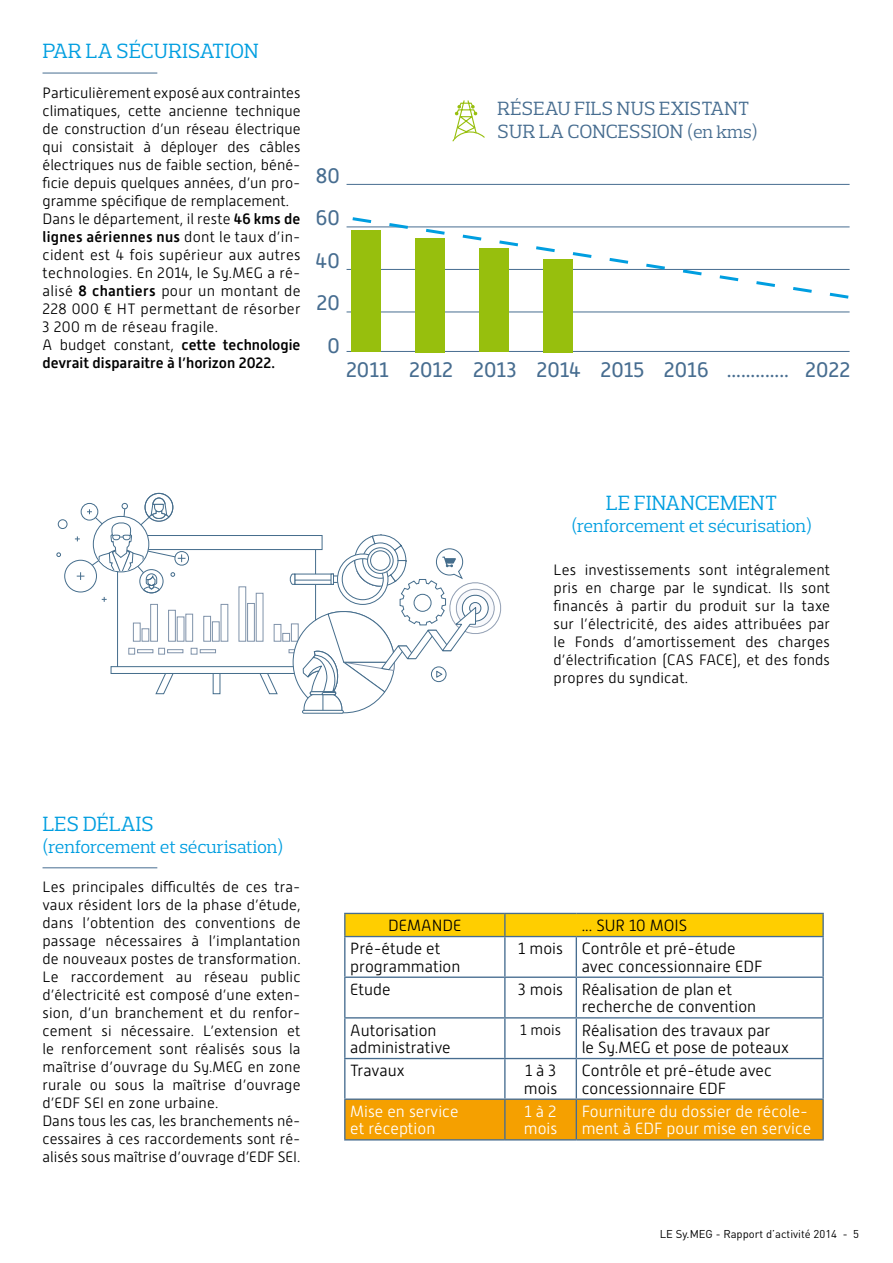
<style>
.page{position:relative;width:893px;height:1263px;background:#fff}
.page>*{position:absolute;margin:0;border:0;box-sizing:border-box;transform-origin:0 0}
.t1{font:21px/42.5px "Alwyn New";color:#476d90;text-align:center}
.t2{font:21px "Prelo Slab";letter-spacing:.015em;color:#009ee0}
.t3{font:19.5px/23.4px "Prelo Slab";letter-spacing:.015em;color:#476d90}
.t4{font:18px "Prelo Slab";color:#009ee0}
.t5{font:300 16.2px/17.5px "Alwyn New";color:#000}
.t6{font:300 16.2px/17.5px "Alwyn New";color:#fff}
.t7{font:300 15px/18px "Alwyn New";letter-spacing:.01em;color:#000}
.t8{font:300 14.85px "Alwyn New";color:#000}
.t9{font:11.25px "DIN";color:#000}
.s1{font-weight:500}
.s2{font-size:18px}
</style>
<div class="page">
<hr style="left:347px;top:311px;width:503px;height:1px;background:#476d90">
<hr style="left:347px;top:269px;width:503px;height:1px;background:#476d90">
<hr style="left:347px;top:226px;width:503px;height:1px;background:#476d90">
<hr style="left:347px;top:184px;width:503px;height:1px;background:#476d90">
<hr style="left:347px;top:351px;width:503px;height:1px;background:#476d90">
<div style="left:351px;top:230px;width:30px;height:122px;background:#97bf0d"></div>
<div style="left:415px;top:238px;width:30px;height:114px;background:#97bf0d"></div>
<div style="left:479px;top:248px;width:30px;height:104px;background:#97bf0d"></div>
<div style="left:543px;top:259px;width:30px;height:93px;background:#97bf0d"></div>
<svg style="left:349px;top:217px;width:501px;height:82px"></svg>
<div style="left:345px;top:1100px;width:477px;height:39px;background:#f5a000"></div>
<hr style="left:344px;top:1017px;width:161px;height:1px;background:#476d90">
<hr style="left:505px;top:1017px;width:71px;height:1px;background:#476d90">
<hr style="left:576px;top:1017px;width:248px;height:1px;background:#476d90">
<hr style="left:344px;top:1058px;width:161px;height:1px;background:#476d90">
<hr style="left:505px;top:1058px;width:71px;height:1px;background:#476d90">
<hr style="left:576px;top:1058px;width:248px;height:1px;background:#476d90">
<hr style="left:344px;top:1098px;width:161px;height:2px;background:#476d90">
<hr style="left:505px;top:1098px;width:71px;height:2px;background:#476d90">
<hr style="left:576px;top:1098px;width:248px;height:2px;background:#476d90">
<hr style="left:504px;top:937px;width:2px;height:39px;background:#476d90">
<hr style="left:576px;top:937px;width:1px;height:39px;background:#476d90">
<hr style="left:504px;top:978px;width:2px;height:39px;background:#476d90">
<hr style="left:576px;top:978px;width:1px;height:39px;background:#476d90">
<hr style="left:504px;top:1018px;width:2px;height:40px;background:#476d90">
<hr style="left:576px;top:1018px;width:1px;height:40px;background:#476d90">
<hr style="left:504px;top:1059px;width:2px;height:39px;background:#476d90">
<hr style="left:576px;top:1059px;width:1px;height:39px;background:#476d90">
<hr style="left:504px;top:1100px;width:2px;height:39px;background:#476d90">
<hr style="left:576px;top:1100px;width:1px;height:39px;background:#476d90">
<hr style="left:576px;top:913px;width:248px;height:1px;background:#476d90">
<hr style="left:822px;top:914px;width:2px;height:22px;background:#476d90">
<hr style="left:344px;top:978px;width:1px;height:39px;background:#476d90">
<hr style="left:822px;top:978px;width:2px;height:39px;background:#476d90">
<hr style="left:344px;top:1018px;width:1px;height:40px;background:#476d90">
<hr style="left:822px;top:1018px;width:2px;height:40px;background:#476d90">
<hr style="left:344px;top:1059px;width:1px;height:39px;background:#476d90">
<hr style="left:822px;top:1059px;width:2px;height:39px;background:#476d90">
<hr style="left:344px;top:1100px;width:1px;height:39px;background:#476d90">
<hr style="left:822px;top:1100px;width:2px;height:39px;background:#476d90">
<hr style="left:344px;top:1139px;width:161px;height:1px;background:#476d90">
<hr style="left:505px;top:1139px;width:71px;height:1px;background:#476d90">
<hr style="left:576px;top:1139px;width:248px;height:1px;background:#476d90">
<svg style="left:344px;top:913px;width:479px;height:23px;background:#f4c808"></svg>
<hr style="left:504px;top:914px;width:2px;height:22px;background:#476d90">
<hr style="left:344px;top:936px;width:161px;height:1px;background:#476d90">
<hr style="left:344px;top:937px;width:1px;height:39px;background:#476d90">
<hr style="left:505px;top:936px;width:71px;height:1px;background:#476d90">
<hr style="left:576px;top:936px;width:248px;height:1px;background:#476d90">
<hr style="left:822px;top:937px;width:2px;height:39px;background:#476d90">
<hr style="left:344px;top:976px;width:161px;height:2px;background:#476d90">
<hr style="left:505px;top:976px;width:71px;height:2px;background:#476d90">
<hr style="left:576px;top:976px;width:248px;height:2px;background:#476d90">
<hr style="left:43px;top:73px;width:114px;height:1px;background:#476d90">
<hr style="left:43px;top:867px;width:114px;height:1px;background:#476d90">
<svg style="left:452px;top:100px;width:33px;height:42px"></svg>
<svg style="left:259px;top:674px;width:19px;height:20px"></svg>
<div style="left:137px;top:649px;width:16px;height:4px;border:1px solid #8093aa"></div>
<div style="left:200px;top:649px;width:16px;height:4px;border:1px solid #8093aa"></div>
<div style="left:128px;top:648px;width:7px;height:6px;border:1px solid #8093aa"></div>
<svg style="left:155px;top:649px;width:29px;height:46px"></svg>
<div style="left:158px;top:648px;width:7px;height:6px;border:1px solid #8093aa"></div>
<svg style="left:191px;top:648px;width:6px;height:6px"></svg>
<div style="left:133px;top:623px;width:7px;height:18px;border:1px solid #8093aa"></div>
<div style="left:142px;top:628px;width:7px;height:13px;border:1px solid #8093aa"></div>
<div style="left:150px;top:604px;width:8px;height:37px;border:1px solid #8093aa"></div>
<div style="left:168px;top:610px;width:8px;height:31px;border:1px solid #8093aa"></div>
<div style="left:177px;top:617px;width:7px;height:24px;border:1px solid #8093aa"></div>
<div style="left:186px;top:614px;width:7px;height:27px;border:1px solid #8093aa"></div>
<div style="left:203px;top:616px;width:8px;height:25px;border:1px solid #8093aa"></div>
<div style="left:212px;top:621px;width:7px;height:20px;border:1px solid #8093aa"></div>
<div style="left:221px;top:604px;width:7px;height:37px;border:1px solid #8093aa"></div>
<div style="left:239px;top:586px;width:7px;height:55px;border:1px solid #8093aa"></div>
<div style="left:247px;top:603px;width:8px;height:38px;border:1px solid #8093aa"></div>
<div style="left:256px;top:593px;width:7px;height:48px;border:1px solid #8093aa"></div>
<div style="left:274px;top:624px;width:7px;height:17px;border:1px solid #8093aa"></div>
<div style="left:282px;top:633px;width:8px;height:8px;border:1px solid #8093aa"></div>
<div style="left:111px;top:535px;width:211px;height:15px;border:1px solid #456d8c"></div>
<div style="left:111px;top:667px;width:211px;height:6px;background:#fff"></div>
<div style="left:111px;top:666px;width:211px;height:8px;border:1px solid #456d8c"></div>
<svg style="left:289px;top:534px;width:213px;height:180px"></svg>
<svg style="left:368px;top:548px;width:25px;height:25px"></svg>
<div style="left:367px;top:547px;width:27px;height:27px;border:1px solid #456d8c;border-radius:50%"></div>
<div style="left:371px;top:551px;width:19px;height:19px;background:#fff;border-radius:50%"></div>
<div style="left:370px;top:550px;width:20px;height:21px;border:1px solid #456d8c;border-radius:50%"></div>
<div style="left:64px;top:560px;width:33px;height:32px;border:1px solid #456d8c;border-radius:50%"></div>
<svg style="left:56px;top:552px;width:5px;height:5px"></svg>
<div style="left:58px;top:519px;width:9px;height:10px;border:1px solid #456d8c;border-radius:50%"></div>
<svg style="left:75px;top:493px;width:115px;height:109px"></svg>
<h1 class="t2" style="left:43px;top:38px;width:217px">PAR LA SÉCURISATION</h1>
<p class="t7" style="left:43px;top:84px;width:260px">Particulièrement exposé aux contraintes climatiques, cette ancienne technique de construction d’un réseau électrique qui consistait à déployer des câbles électriques nus de faible section, béné&shy;ficie depuis quelques années, d’un pro&shy;gramme spécifique de remplacement.<br>Dans le département, il reste <span class="s1">46 kms de lignes aériennes nus</span> dont le taux d’in&shy;cident est 4 fois supérieur aux autres technologies. En 2014, le Sy.MEG a ré&shy;alisé <span class="s1">8 chantiers</span> pour un montant de 228 000 € HT permettant de résorber 3 200 m de réseau fragile.<br>A budget constant, <span class="s1">cette technologie devrait disparaitre à l’horizon 2022.</span></p>
<h2 class="t3" style="left:498px;top:97px;width:262px">RÉSEAU FILS NUS EXISTANT<br>SUR LA CONCESSION <span class="s2">(en kms)</span></h2>
<h1 class="t1" style="left:315px;top:154px;width:26px">80<br>60<br>40<br>20<br>0</h1>
<h1 class="t1" style="left:346px;top:349px;width:506px">2011 2012 2013 2014 2015 2016 ............. 2022</h1>
<h1 class="t2" style="left:606px;top:490px;width:173px">LE FINANCEMENT</h1>
<p class="t4" style="left:571px;top:515px;width:242px">(renforcement et sécurisation)</p>
<p class="t7" style="left:554px;top:561px;width:278px;text-align:justify">Les investissements sont intégralement pris en charge par le syndicat. Ils sont financés à partir du produit sur la taxe sur l’électricité, des aides attribuées par le Fonds d’amortissement des charges d’électrification (CAS FACE), et des fonds propres du syndicat.</p>
<h1 class="t2" style="left:43px;top:811px;width:113px">LES DÉLAIS</h1>
<p class="t4" style="left:43px;top:835px;width:242px">(renforcement et sécurisation)</p>
<p class="t7" style="left:43px;top:878px;width:260px">Les principales difficultés de ces tra&shy;vaux résident lors de la phase d’étude, dans l’obtention des conventions de passage nécessaires à l’implantation de nouveaux postes de transformation.<br>Le raccordement au réseau public d’électricité est composé d’une exten&shy;sion, d’un branchement et du renfor&shy;cement si nécessaire. L’extension et le renforcement sont réalisés sous la maîtrise d’ouvrage du Sy.MEG en zone rurale ou sous la maîtrise d’ouvrage d’EDF SEI en zone urbaine.<br>Dans tous les cas, les branchements né&shy;cessaires à ces raccordements sont ré&shy;alisés sous maîtrise d’ouvrage d’EDF SEI.</p>
<p class="t5" style="left:388px;top:917px;width:75px">DEMANDE</p>
<p class="t5" style="left:582px;top:917px;width:107px">... SUR 10 MOIS</p>
<p class="t5" style="left:350px;top:940px;width:112px">Pré-étude et programmation</p>
<p class="t5" style="left:582px;top:940px;width:182px;text-indent:-63px">1 mois Contrôle et pré-étude avec concessionnaire EDF</p>
<p class="t5" style="left:350px;top:980px;width:42px">Etude</p>
<p class="t5" style="left:582px;top:980px;width:176px;text-indent:-64px">3 mois Réalisation de plan et recherche de convention</p>
<p class="t5" style="left:350px;top:1021px;width:102px">Autorisation administrative</p>
<p class="t8" style="left:520px;top:1021px;width:42px">1 mois</p>
<p class="t5" style="left:582px;top:1021px;width:209px">Réalisation des travaux par<br>le Sy.MEG et pose de poteaux</p>
<p class="t5" style="left:350px;top:1062px;width:56px">Travaux</p>
<p class="t5" style="left:524px;top:1062px;width:35px">1 à 3 mois</p>
<p class="t5" style="left:582px;top:1062px;width:192px">Contrôle et pré-étude avec concessionnaire EDF</p>
<p class="t6" style="left:350px;top:1102px;width:110px">Mise en service et réception</p>
<p class="t6" style="left:524px;top:1102px;width:35px">1 à 2 mois</p>
<p class="t6" style="left:582px;top:1102px;width:231px">Fourniture du dossier de récole&shy;ment à EDF pour mise en service</p>
<p class="t9" style="left:660px;top:1227px;width:201px">LE Sy.MEG - Rapport d’activité 2014 - 5</p>
</div>
